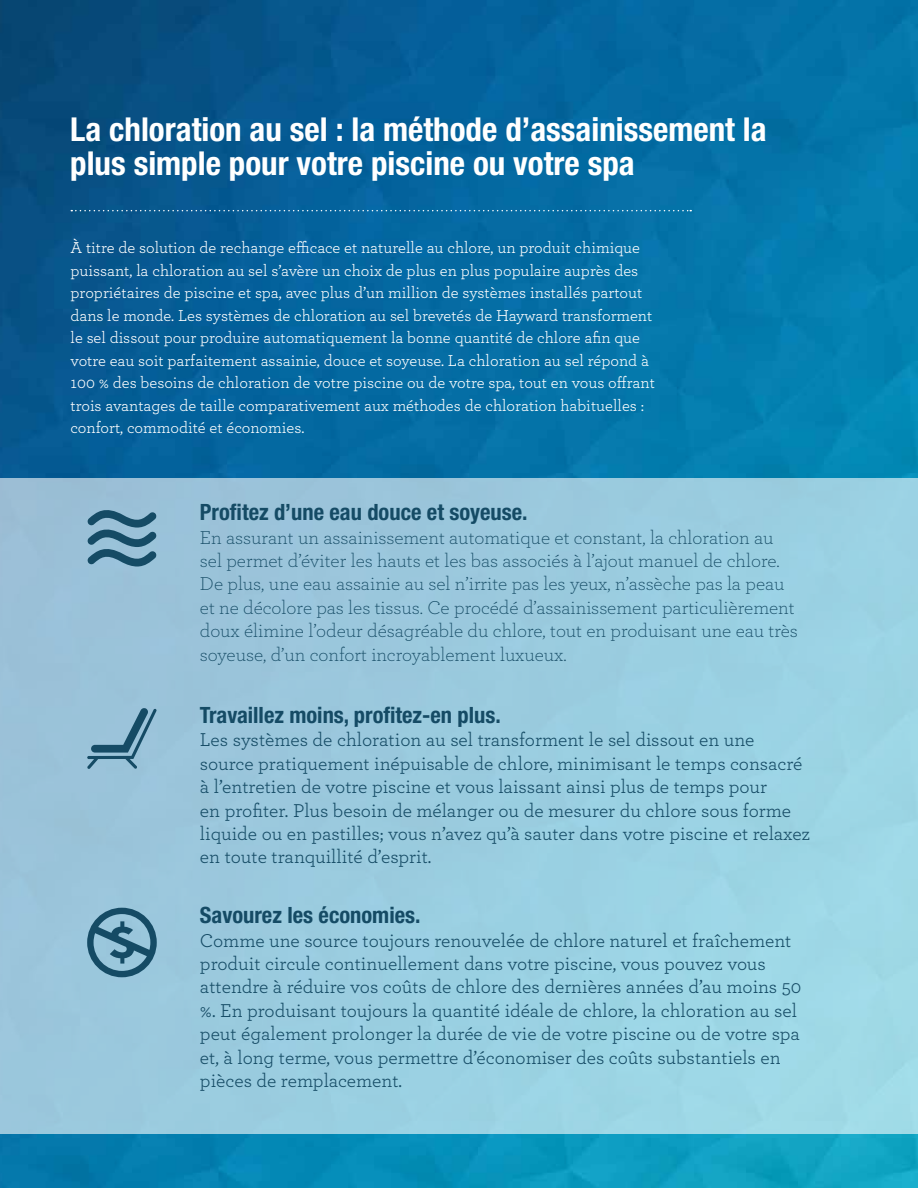
<style>
.page{position:relative;width:918px;height:1188px;background:#fff}
.page>*{position:absolute;margin:0;border:0;box-sizing:border-box;transform-origin:0 0}
.t1{font:700 condensed 33px/34.5px "Helvetica Neue LT Std";color:#fff}
.t2{font:700 condensed 22.5px "Helvetica Neue LT Std";color:#154b65}
.t3{font:19.5px/23.4px "Archer";color:#154b65}
.t4{font:300 19.5px/23.4px "Archer";color:#154b65}
.t5{font:16.5px/22.5px "Archer";color:#fff}
</style>
<div class="page">
<img style="left:0;top:0;width:918px;height:1188px">
<div style="left:0;top:478px;width:918px;height:655px;background:linear-gradient(to right,#9ac2d9,#9cd7e6)"></div>
<svg style="left:71px;top:210px;width:620px;height:1px"></svg>
<svg style="left:87px;top:908px;width:70px;height:69px;background:#6494ab"></svg>
<svg style="left:87px;top:708px;width:70px;height:61px;background:#7ba7be"></svg>
<svg style="left:87px;top:505px;width:70px;height:62px;background:#6592aa"></svg>
<h1 class="t1" style="left:70px;top:111px;width:698px">La chloration au sel : la méthode d’assainissement la plus simple pour votre piscine ou votre spa</h1>
<p class="t5" style="left:71px;top:236px;width:586px">À titre de solution de rechange efficace et naturelle au chlore, un produit chimique puissant, la chloration au sel s’avère un choix de plus en plus populaire auprès des propriétaires de piscine et spa, avec plus d’un million de systèmes installés partout dans le monde. Les systèmes de chloration au sel brevetés de Hayward transforment le sel dissout pour produire automatiquement la bonne quantité de chlore afin que votre eau soit parfaitement assainie, douce et soyeuse. La chloration au sel répond à 100 % des besoins de chloration de votre piscine ou de votre spa, tout en vous offrant trois avantages de taille comparativement aux méthodes de chloration habituelles : confort, commodité et économies.</p>
<p class="t2" style="left:200px;top:499px;width:329px">Profitez d’une eau douce et soyeuse.</p>
<p class="t4" style="left:200px;top:525px;width:600px">En assurant un assainissement automatique et constant, la chloration au sel permet d’éviter les hauts et les bas associés à l’ajout manuel de chlore.<br>De plus, une eau assainie au sel n’irrite pas les yeux, n’assèche pas la peau et ne décolore pas les tissus. Ce procédé d’assainissement particulièrement doux élimine l’odeur désagréable du chlore, tout en produisant une eau très soyeuse, d’un confort incroyablement luxueux.</p>
<p class="t2" style="left:200px;top:701px;width:302px">Travaillez moins, profitez-en plus.</p>
<p class="t3" style="left:200px;top:727px;width:612px">Les systèmes de chloration au sel transforment le sel dissout en une source pratiquement inépuisable de chlore, minimisant le temps consacré à l’entretien de votre piscine et vous laissant ainsi plus de temps pour<br>en profiter. Plus besoin de mélanger ou de mesurer du chlore sous forme liquide ou en pastilles; vous n’avez qu’à sauter dans votre piscine et relaxez en toute tranquillité d’esprit.</p>
<p class="t2" style="left:200px;top:902px;width:222px">Savourez les économies.</p>
<p class="t3" style="left:200px;top:927px;width:603px">Comme une source toujours renouvelée de chlore naturel et fraîchement produit circule continuellement dans votre piscine, vous pouvez vous attendre à réduire vos coûts de chlore des dernières années d’au moins 50 %. En produisant toujours la quantité idéale de chlore, la chloration au sel peut également prolonger la durée de vie de votre piscine ou de votre spa et, à long terme, vous permettre d’économiser des coûts substantiels en pièces de remplacement.</p>
</div>
